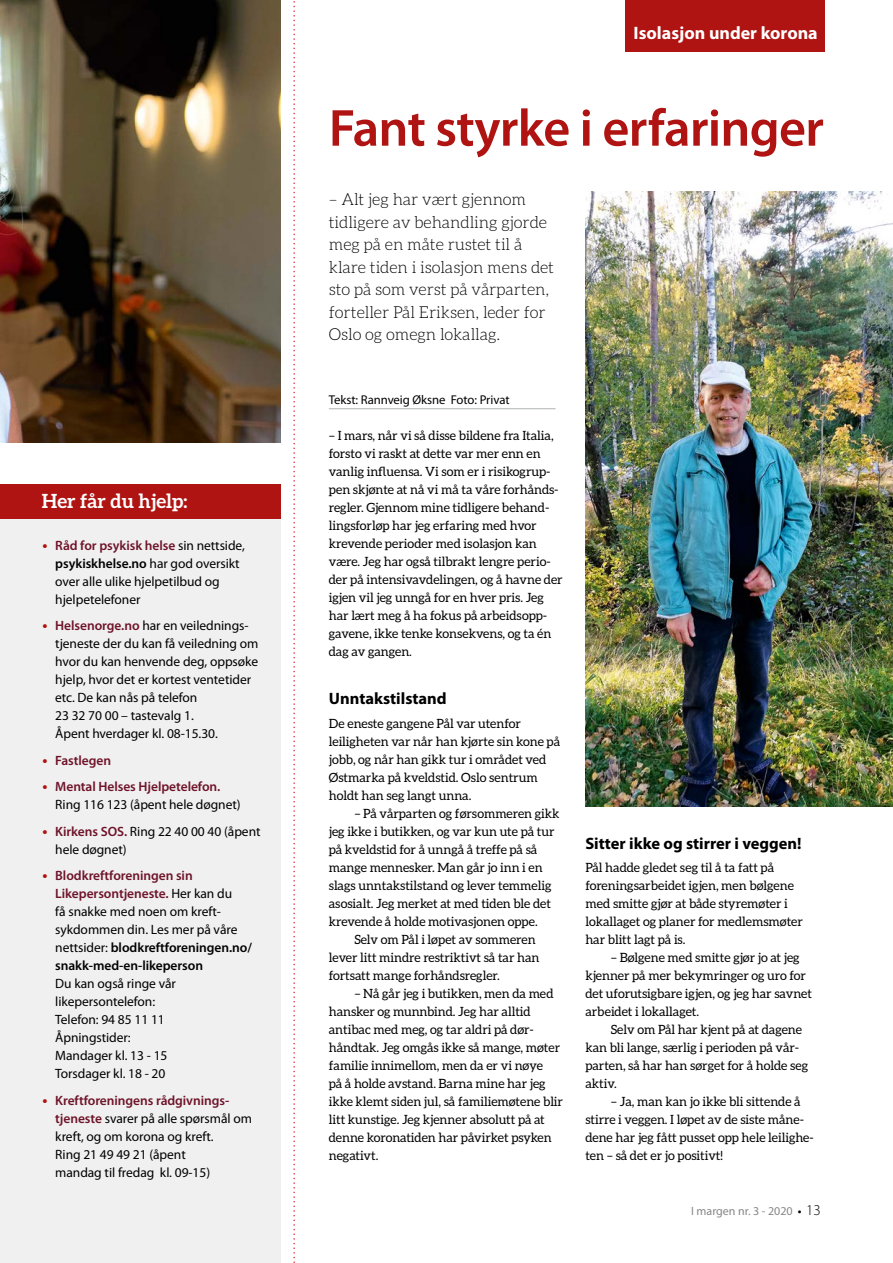
<style>
.page{position:relative;width:893px;height:1263px;background:#fff}
.page>*{position:absolute;margin:0;border:0;box-sizing:border-box;transform-origin:0 0}
.t1{font:600 52.5px "Myriad Pro";letter-spacing:-.015em;color:#af1412}
.t2{font:700 19.5px "Aleo";color:#fff}
.t3{font:700 18px "Myriad Pro";color:#fff}
.t4{font:300 16.5px/22.5px "Aleo";letter-spacing:-.005em;color:#000}
.t5{font:700 16.5px "Myriad Pro";color:#000}
.t6{font:13.5px/18px "Myriad Pro";letter-spacing:-.005em;color:#000}
.t7{font:600 13.5px "Myriad Pro";letter-spacing:-.005em;color:#6e1329}
.t8{font:12.75px/18px "Aleo";letter-spacing:-.005em;color:#000}
.t9{font:12.75px "Myriad Pro";letter-spacing:-.005em;color:#000}
.t10{font:12px "Myriad Pro";color:#868786}
.s1{font-weight:700;font-size:15px;color:#af1412}
.s2{font-weight:600;color:#6e1329}
.s3{font-weight:600}
.s4{font-weight:600;color:#000}
.s5{font-weight:300;font-size:15px;color:#000}
</style>
<div class="page">
<div style="left:0;top:489px;width:281px;height:774px;background:#f0f0f0"></div>
<div style="left:0;top:484px;width:281px;height:34px;background:#af1412"></div>
<hr style="left:329px;top:408px;width:227px;height:1px;background:#b1b2b3">
<img style="left:585px;top:191px;width:308px;height:616px">
<div style="left:625px;top:0;width:200px;height:51px;background:#af1412"></div>
<img style="left:0;top:0;width:281px;height:442px">
<svg style="left:293px;top:1px;width:2px;height:1262px"></svg>
<h2 class="t2" style="left:42px;top:490px;width:147px">Her får du hjelp:</h2>
<p class="t6" style="left:55px;top:537px;width:191px;text-indent:-13px"><span class="s1">•</span> <span class="s2">Råd for psykisk helse</span> sin nettside, <span class="s3">psykiskhelse.no</span> har god oversikt over alle ulike hjelpetilbud og hjelpetelefoner</p>
<p class="t6" style="left:55px;top:617px;width:205px;text-indent:-13px"><span class="s1">•</span> <span class="s2">Helsenorge.no</span> har en veilednings&shy;tjeneste der du kan få veiledning om hvor du kan henvende deg, oppsøke hjelp, hvor det er kortest ventetider etc. De kan nås på telefon<br>23 32 70 00 – tastevalg 1.<br>Åpent hverdager kl. 08-15.30.</p>
<p class="t7" style="left:43px;top:753px;width:70px"><span class="s1">•</span> Fastlegen</p>
<p class="t6" style="left:55px;top:778px;width:187px;text-indent:-13px"><span class="s1">•</span> <span class="s2">Mental Helses Hjelpetelefon.<br></span>Ring 116 123 (åpent hele døgnet)</p>
<p class="t6" style="left:55px;top:823px;width:207px;text-indent:-13px"><span class="s1">•</span> <span class="s2">Kirkens SOS.</span> Ring 22 40 00 40 (åpent hele døgnet)</p>
<p class="t6" style="left:55px;top:867px;width:198px;text-indent:-13px"><span class="s1">•</span> <span class="s2">Blodkreftforeningen sin<br>Likepersontjeneste.</span> Her kan du<br>få snakke med noen om kreft&shy;sykdommen din. Les mer på våre nettsider: <span class="s3">blodkreftforeningen.no/ snakk-med-en-likeperson</span></p>
<p class="t6" style="left:55px;top:975px;width:122px">Du kan også ringe vår likepersontelefon:<br>Telefon: 94 85 11 11<br>Åpningstider:<br>Mandager kl. 13 - 15<br>Torsdager kl. 18 - 20</p>
<p class="t6" style="left:55px;top:1092px;width:198px;text-indent:-13px"><span class="s1">•</span> <span class="s2">Kreftforeningens rådgivnings&shy;tjeneste</span> svarer på alle spørsmål om kreft, og om korona og kreft.<br>Ring 21 49 49 21 (åpent<br>mandag til fredag kl. 09-15)</p>
<h3 class="t3" style="left:634px;top:23px;width:186px">Isolasjon under korona</h3>
<h1 class="t1" style="left:329px;top:99px;width:497px">Fant styrke i erfaringer</h1>
<p class="t4" style="left:329px;top:188px;width:227px">– Alt jeg har vært gjennom tidligere av behandling gjorde meg på en måte rustet til å klare tiden i isolasjon mens det sto på som verst på vårparten, forteller Pål Eriksen, leder for<br>Oslo og omegn lokallag.</p>
<p class="t9" style="left:329px;top:393px;width:182px">Tekst: Rannveig Øksne Foto: Privat</p>
<p class="t8" style="left:329px;top:426px;width:235px">– I mars, når vi så disse bildene fra Italia, forsto vi raskt at dette var mer enn en vanlig influensa. Vi som er i risikogrup&shy;pen skjønte at nå vi må ta våre forhånds&shy;regler. Gjennom mine tidligere behand&shy;lingsforløp har jeg erfaring med hvor krevende perioder med isolasjon kan være. Jeg har også tilbrakt lengre perio&shy;der på intensivavdelingen, og å havne der igjen vil jeg unngå for en hver pris. Jeg har lært meg å ha fokus på arbeidsopp&shy;gavene, ikke tenke konsekvens, og ta én dag av gangen.</p>
<p class="t5" style="left:329px;top:689px;width:119px">Unntakstilstand</p>
<p class="t8" style="left:329px;top:714px;width:233px">De eneste gangene Pål var utenfor leiligheten var når han kjørte sin kone på jobb, og når han gikk tur i området ved Østmarka på kveldstid. Oslo sentrum holdt han seg langt unna.</p>
<p class="t8" style="left:354px;top:804px;width:207px">– På vårparten og førsommeren gikk</p>
<p class="t8" style="left:329px;top:822px;width:227px">jeg ikke i butikken, og var kun ute på tur</p>
<p class="t8" style="left:329px;top:840px;width:210px">på kveldstid for å unngå å treffe på så</p>
<p class="t8" style="left:329px;top:858px;width:215px">mange mennesker. Man går jo inn i en</p>
<p class="t8" style="left:329px;top:876px;width:224px">slags unntakstilstand og lever temmelig</p>
<p class="t8" style="left:329px;top:894px;width:224px">asosialt. Jeg merket at med tiden ble det</p>
<p class="t8" style="left:329px;top:912px;width:210px">krevende å holde motivasjonen oppe.</p>
<p class="t8" style="left:354px;top:930px;width:183px">Selv om Pål i løpet av sommeren</p>
<p class="t8" style="left:329px;top:948px;width:212px">lever litt mindre restriktivt så tar han</p>
<p class="t8" style="left:329px;top:966px;width:172px">fortsatt mange forhåndsregler.</p>
<p class="t8" style="left:329px;top:984px;width:236px;text-indent:26px">– Nå går jeg i butikken, men da med hansker og munnbind. Jeg har alltid antibac med meg, og tar aldri på dør&shy;håndtak. Jeg omgås ikke så mange, møter familie innimellom, men da er vi nøye<br>på å holde avstand. Barna mine har jeg ikke klemt siden jul, så familiemøtene blir litt kunstige. Jeg kjenner absolutt på at denne koronatiden har påvirket psyken negativt.</p>
<p class="t5" style="left:585px;top:834px;width:218px">Sitter ikke og stirrer i veggen!</p>
<p class="t8" style="left:585px;top:858px;width:219px">Pål hadde gledet seg til å ta fatt på foreningsarbeidet igjen, men bølgene med smitte gjør at både styremøter i lokallaget og planer for medlemsmøter har blitt lagt på is.</p>
<p class="t8" style="left:585px;top:948px;width:228px;text-indent:26px">– Bølgene med smitte gjør jo at jeg kjenner på mer bekymringer og uro for det uforutsigbare igjen, og jeg har savnet arbeidet i lokallaget.</p>
<p class="t8" style="left:585px;top:1020px;width:224px;text-indent:26px">Selv om Pål har kjent på at dagene kan bli lange, særlig i perioden på vår&shy;parten, så har han sørget for å holde seg aktiv.</p>
<p class="t8" style="left:585px;top:1092px;width:230px;text-indent:26px">– Ja, man kan jo ikke bli sittende å stirre i veggen. I løpet av de siste måne&shy;dene har jeg fått pusset opp hele leilighe&shy;ten – så det er jo positivt!</p>
<p class="t10" style="left:691px;top:1204px;width:131px">I margen nr. 3 - 2020 <span class="s4">•</span> <span class="s5">13</span></p>
</div>
